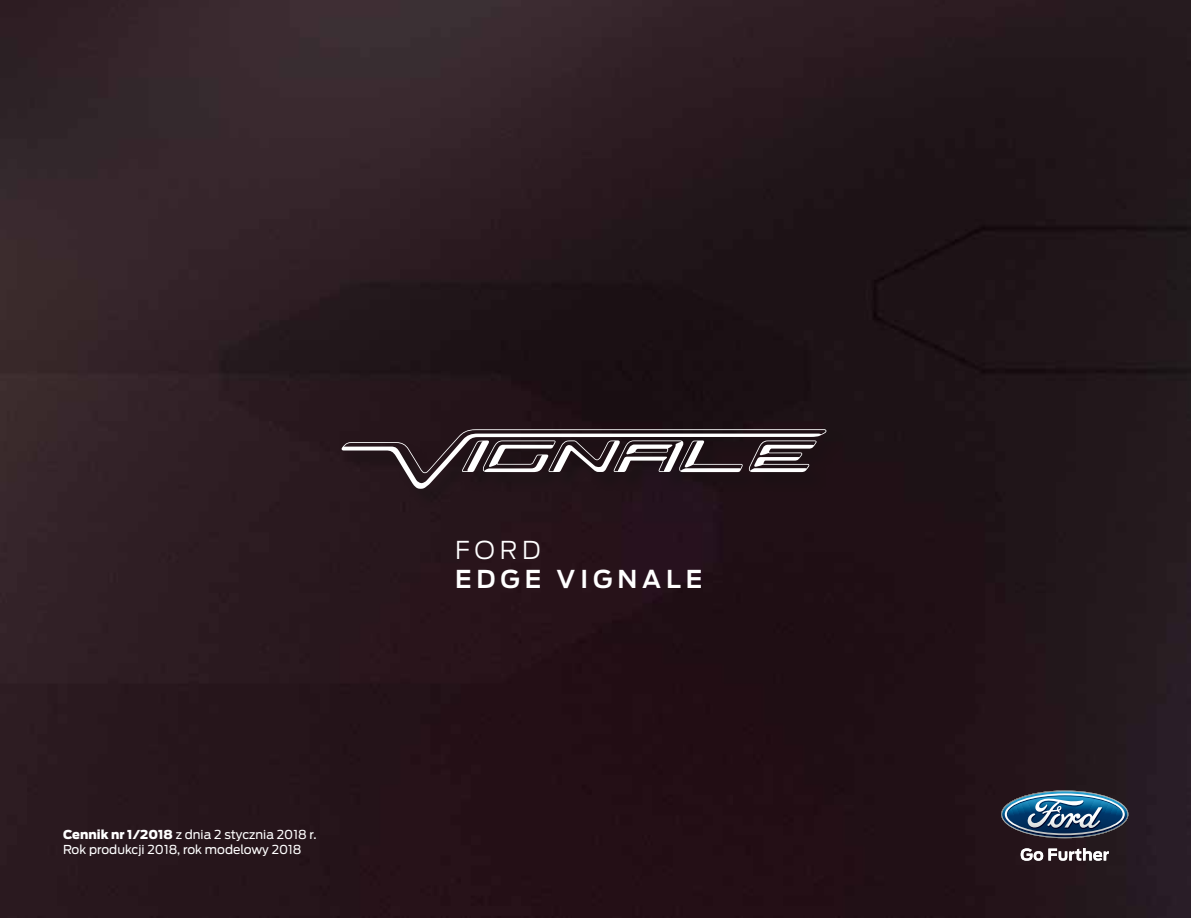
<style>
.page{position:relative;width:1191px;height:918px;background:#fff}
.page>*{position:absolute;margin:0;border:0;box-sizing:border-box;transform-origin:0 0}
.t1{font:600 24.5px "Ford Antenna";letter-spacing:.2em;color:#fff}
.t2{font:300 24.5px "Ford Antenna";color:#fff}
.t3{font:12.25px/14.7px "Ford Antenna";color:#fff}
.s1{font-weight:900}
</style>
<div class="page">
<img style="left:0;top:0;width:1191px;height:918px">
<svg style="left:1020px;top:848px;width:88px;height:12px"></svg>
<img style="left:1001px;top:790px;width:127px;height:48px">
<div style="left:342px;top:429px;width:503px;height:79px;background:#24131a"></div>
<svg style="left:341px;top:429px;width:485px;height:60px"></svg>
<p class="t3" style="left:63px;top:826px;width:255px"><span class="s1">Cennik nr 1/2018</span> z dnia 2 stycznia 2018 r.<br>Rok produkcji 2018, rok modelowy 2018</p>
<h1 class="t2" style="left:455px;top:529px;width:87px">FORD</h1>
<h1 class="t1" style="left:455px;top:557px;width:249px">EDGE VIGNALE</h1>
</div>
